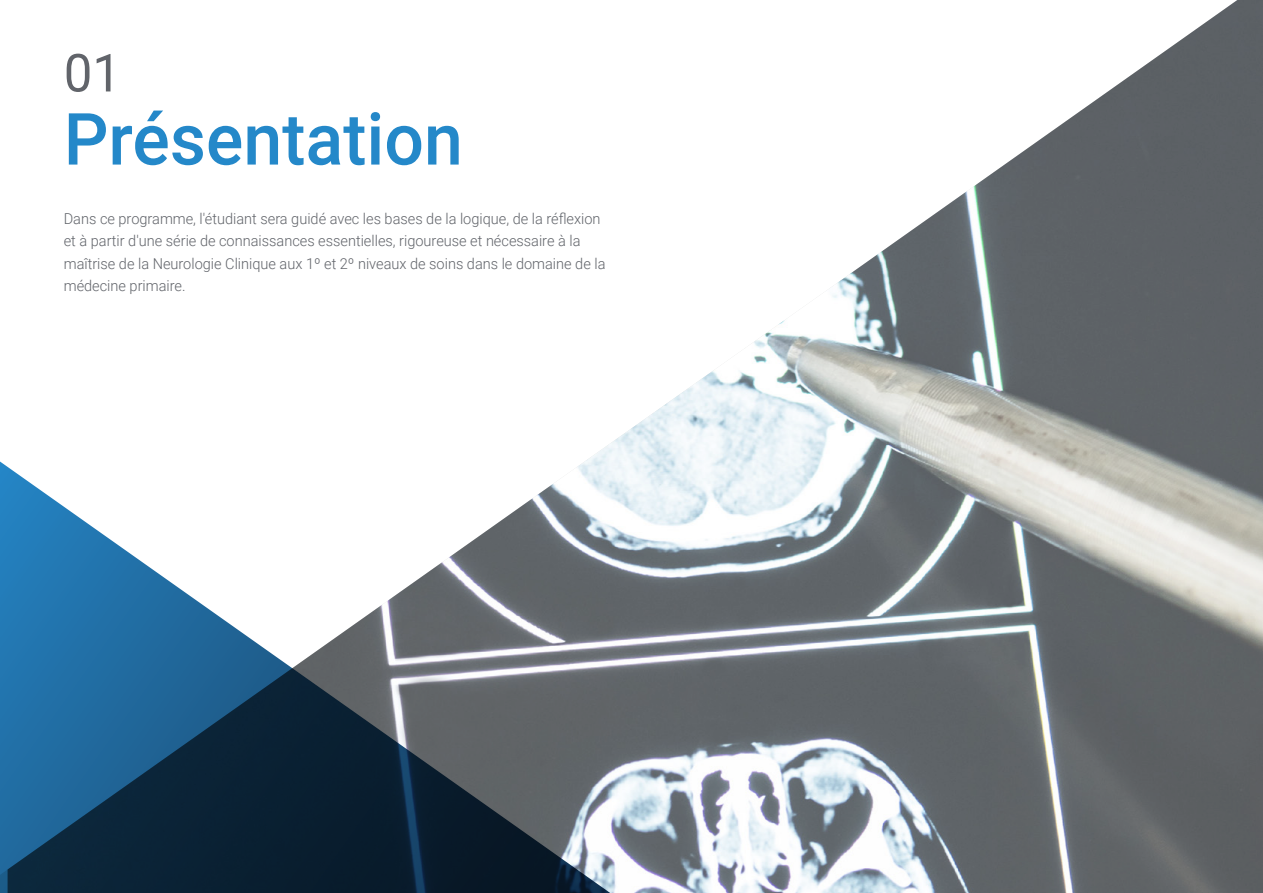
<style>
.page{position:relative;width:1263px;height:893px;background:#fff}
.page>*{position:absolute;margin:0;border:0;box-sizing:border-box;transform-origin:0 0}
.t1{font:500 72px "Roboto";color:#2488c9}
.t2{font:52.5px "Roboto";color:#61646a}
.t3{font:300 15px/22.5px "Roboto";color:#61646a}
</style>
<div class="page">
<img style="left:607px;top:0;width:656px;height:893px">
<svg style="left:0;top:446px;width:640px;height:447px"></svg>
<h2 class="t2" style="left:64px;top:36px;width:59px">01</h2>
<h1 class="t1" style="left:64px;top:89px;width:401px">Présentation</h1>
<p class="t3" style="left:64px;top:207px;width:543px">Dans ce programme, l'étudiant sera guidé avec les bases de la logique, de la réflexion et à partir d'une série de connaissances essentielles, rigoureuse et nécessaire à la maîtrise de la Neurologie Clinique aux 1º et 2º niveaux de soins dans le domaine de la médecine primaire.</p>
</div>
